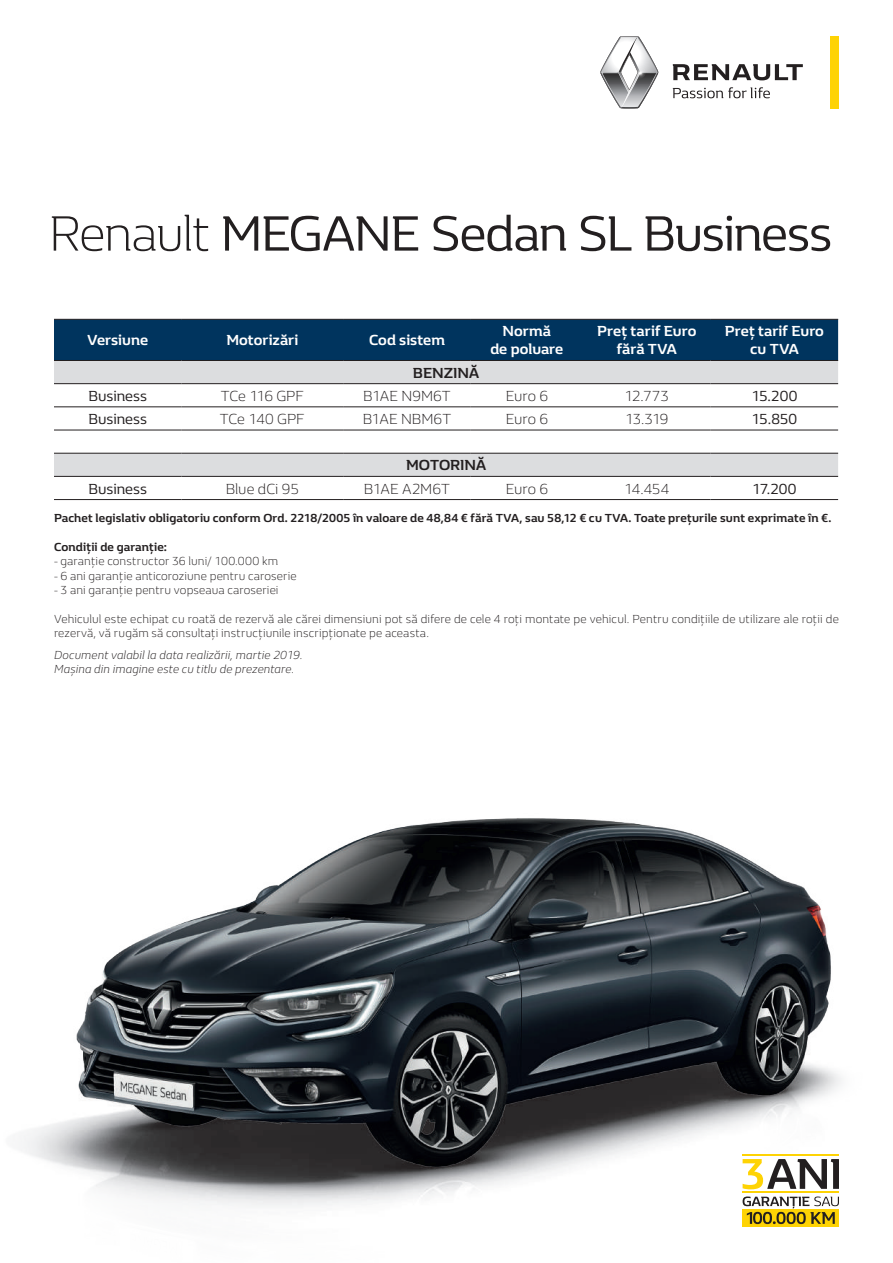
<style>
.page{position:relative;width:893px;height:1263px;background:#fff}
.page>*{position:absolute;margin:0;border:0;box-sizing:border-box;transform-origin:0 0}
.t1{font:51px "Renault Life";letter-spacing:-.03em;color:#231f20}
.t2{font:300 15px "Renault Life";letter-spacing:-.005em;color:#231f20}
.t3{font:700 15px/18px "Renault Life";letter-spacing:.005em;color:#fff;text-align:center}
.t4{font:15px "Renault Life";letter-spacing:-.005em;color:#231f20}
.t5{font:700 15px "Renault Life";color:#231f20}
.t6{font:300 12px/14.4px "Renault Life";letter-spacing:.005em;color:#231f20}
.t7{font:700 12px "Renault Life";letter-spacing:.01em;color:#231f20}
.t8{font:italic 300 12px/14.4px "Renault Life";letter-spacing:.005em;color:#231f20}
.s1{font-weight:300}
</style>
<div class="page">
<svg style="left:673px;top:64px;width:130px;height:16px"></svg>
<div style="left:831px;top:36px;width:8px;height:72px;background:#fed304"></div>
<svg style="left:600px;top:36px;width:58px;height:72px"></svg>
<svg style="left:673px;top:87px;width:97px;height:11px"></svg>
<div style="left:54px;top:320px;width:784px;height:40px;background:#00345e"></div>
<svg style="left:54px;top:361px;width:784px;height:115px"></svg>
<hr style="left:54px;top:319px;width:128px;height:1px;background:#231f20">
<hr style="left:182px;top:319px;width:161px;height:1px;background:#231f20">
<hr style="left:343px;top:319px;width:128px;height:1px;background:#231f20">
<hr style="left:471px;top:319px;width:112px;height:1px;background:#231f20">
<hr style="left:583px;top:319px;width:128px;height:1px;background:#231f20">
<hr style="left:711px;top:319px;width:127px;height:1px;background:#231f20">
<hr style="left:54px;top:499px;width:128px;height:1px;background:#231f20">
<hr style="left:182px;top:499px;width:161px;height:1px;background:#231f20">
<hr style="left:343px;top:499px;width:128px;height:1px;background:#231f20">
<hr style="left:471px;top:499px;width:112px;height:1px;background:#231f20">
<hr style="left:583px;top:499px;width:128px;height:1px;background:#231f20">
<hr style="left:711px;top:499px;width:127px;height:1px;background:#231f20">
<hr style="left:54px;top:360px;width:128px;height:1px;background:#231f20">
<hr style="left:182px;top:360px;width:161px;height:1px;background:#231f20">
<hr style="left:343px;top:360px;width:128px;height:1px;background:#231f20">
<hr style="left:471px;top:360px;width:112px;height:1px;background:#231f20">
<hr style="left:583px;top:360px;width:128px;height:1px;background:#231f20">
<hr style="left:711px;top:360px;width:127px;height:1px;background:#231f20">
<hr style="left:54px;top:383px;width:128px;height:1px;background:#231f20">
<hr style="left:182px;top:383px;width:161px;height:1px;background:#231f20">
<hr style="left:343px;top:383px;width:128px;height:1px;background:#231f20">
<hr style="left:471px;top:383px;width:112px;height:1px;background:#231f20">
<hr style="left:583px;top:383px;width:128px;height:1px;background:#231f20">
<hr style="left:711px;top:383px;width:127px;height:1px;background:#231f20">
<hr style="left:54px;top:407px;width:128px;height:1px;background:#231f20">
<hr style="left:182px;top:407px;width:161px;height:1px;background:#231f20">
<hr style="left:343px;top:407px;width:128px;height:1px;background:#231f20">
<hr style="left:471px;top:407px;width:112px;height:1px;background:#231f20">
<hr style="left:583px;top:407px;width:128px;height:1px;background:#231f20">
<hr style="left:711px;top:407px;width:127px;height:1px;background:#231f20">
<hr style="left:54px;top:430px;width:128px;height:1px;background:#231f20">
<hr style="left:182px;top:430px;width:161px;height:1px;background:#231f20">
<hr style="left:343px;top:430px;width:128px;height:1px;background:#231f20">
<hr style="left:471px;top:430px;width:112px;height:1px;background:#231f20">
<hr style="left:583px;top:430px;width:128px;height:1px;background:#231f20">
<hr style="left:711px;top:430px;width:127px;height:1px;background:#231f20">
<hr style="left:54px;top:453px;width:128px;height:1px;background:#231f20">
<hr style="left:182px;top:453px;width:161px;height:1px;background:#231f20">
<hr style="left:343px;top:453px;width:128px;height:1px;background:#231f20">
<hr style="left:471px;top:453px;width:112px;height:1px;background:#231f20">
<hr style="left:583px;top:453px;width:128px;height:1px;background:#231f20">
<hr style="left:711px;top:453px;width:127px;height:1px;background:#231f20">
<hr style="left:54px;top:476px;width:128px;height:1px;background:#231f20">
<hr style="left:182px;top:476px;width:161px;height:1px;background:#231f20">
<hr style="left:343px;top:476px;width:128px;height:1px;background:#231f20">
<hr style="left:471px;top:476px;width:112px;height:1px;background:#231f20">
<hr style="left:583px;top:476px;width:128px;height:1px;background:#231f20">
<hr style="left:711px;top:476px;width:127px;height:1px;background:#231f20">
<img style="left:21px;top:818px;width:821px;height:409px">
<div style="left:743px;top:1209px;width:96px;height:18px;background:#fed304"></div>
<hr style="left:743px;top:1154px;width:96px;height:2px;background:#fed304">
<hr style="left:743px;top:1191px;width:96px;height:2px;background:#fed304">
<svg style="left:743px;top:1159px;width:96px;height:30px"></svg>
<svg style="left:743px;top:1196px;width:96px;height:28px"></svg>
<h1 class="t1" style="left:49px;top:199px;width:785px"><span class="s1">Renault</span> MEGANE Sedan SL Business</h1>
<p class="t3" style="left:87px;top:331px;width:62px">Versiune</p>
<p class="t3" style="left:226px;top:331px;width:74px">Motorizări</p>
<p class="t3" style="left:369px;top:331px;width:77px">Cod sistem</p>
<p class="t3" style="left:490px;top:322px;width:74px">Normă<br>de poluare</p>
<p class="t3" style="left:597px;top:322px;width:101px">Preț tarif Euro fără TVA</p>
<p class="t3" style="left:725px;top:322px;width:101px">Preț tarif Euro cu TVA</p>
<p class="t5" style="left:413px;top:363px;width:68px">BENZINĂ</p>
<p class="t4" style="left:88px;top:386px;width:60px">Business</p>
<p class="t2" style="left:221px;top:386px;width:85px">TCe 116 GPF</p>
<p class="t2" style="left:363px;top:386px;width:89px">B1AE N9M6T</p>
<p class="t2" style="left:506px;top:386px;width:44px">Euro 6</p>
<p class="t2" style="left:625px;top:386px;width:46px">12.773</p>
<p class="t4" style="left:751px;top:386px;width:47px">15.200</p>
<p class="t4" style="left:88px;top:409px;width:60px">Business</p>
<p class="t2" style="left:220px;top:409px;width:86px">TCe 140 GPF</p>
<p class="t2" style="left:363px;top:409px;width:90px">B1AE NBM6T</p>
<p class="t2" style="left:506px;top:409px;width:44px">Euro 6</p>
<p class="t2" style="left:625px;top:409px;width:45px">13.319</p>
<p class="t4" style="left:751px;top:409px;width:47px">15.850</p>
<p class="t5" style="left:406px;top:455px;width:82px">MOTORINĂ</p>
<p class="t4" style="left:88px;top:478px;width:60px">Business</p>
<p class="t2" style="left:226px;top:478px;width:75px">Blue dCi 95</p>
<p class="t2" style="left:364px;top:478px;width:88px">B1AE A2M6T</p>
<p class="t2" style="left:506px;top:478px;width:44px">Euro 6</p>
<p class="t2" style="left:624px;top:478px;width:47px">14.454</p>
<p class="t4" style="left:752px;top:478px;width:46px">17.200</p>
<p class="t7" style="left:54px;top:510px;width:779px">Pachet legislativ obligatoriu conform Ord. 2218/2005 în valoare de 48,84 € fără TVA, sau 58,12 € cu TVA. Toate prețurile sunt exprimate în €.</p>
<p class="t7" style="left:54px;top:539px;width:115px">Condiții de garanție:</p>
<p class="t6" style="left:54px;top:553px;width:226px">- garanție constructor 36 luni/ 100.000 km</p>
<p class="t6" style="left:54px;top:568px;width:244px">- 6 ani garanție anticoroziune pentru caroserie</p>
<p class="t6" style="left:54px;top:582px;width:226px">- 3 ani garanție pentru vopseaua caroseriei</p>
<p class="t6" style="left:54px;top:611px;width:786px">Vehiculul este echipat cu roată de rezervă ale cărei dimensiuni pot să difere de cele 4 roți montate pe vehicul. Pentru condițiile de utilizare ale roții de rezervă, vă rugăm să consultați instrucțiunile inscripționate pe aceasta.</p>
<p class="t8" style="left:54px;top:647px;width:250px">Document valabil la data realizării, martie 2019.<br>Mașina din imagine este cu titlu de prezentare.</p>
</div>
